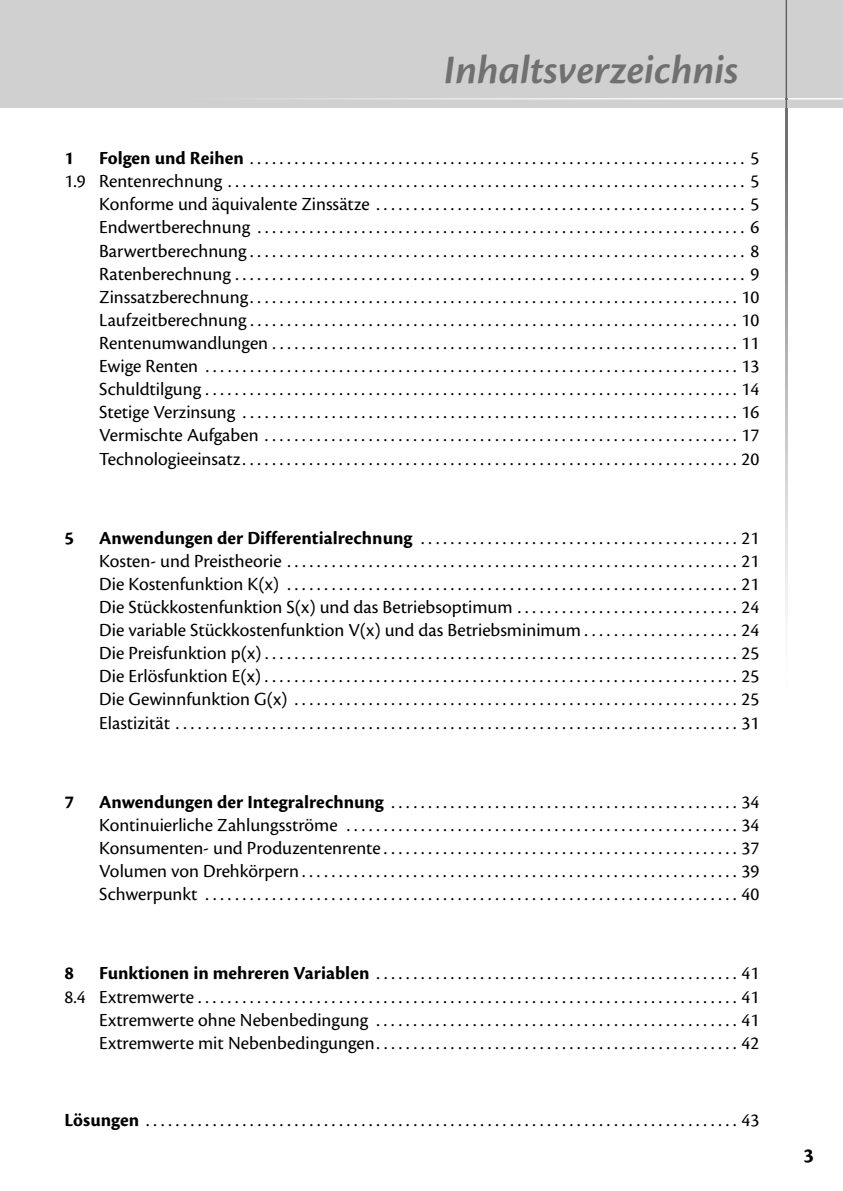
<style>
.page{position:relative;width:843px;height:1191px;background:#fff}
.page>*{position:absolute;margin:0;border:0;box-sizing:border-box;transform-origin:0 0}
.t1{font:42px "Cronos Pro Semibold Capt It";color:#707070}
.t2{font:700 21px "Cronos Pro";color:#000}
.t3{font:19.25px/23.1px "Cronos Pro";color:#000;text-align:right}
.t4{font:700 19.25px "Cronos Pro";color:#000}
.s1{font-weight:700}
</style>
<div class="page">
<svg style="left:785px;top:108px;width:2px;height:507px"></svg>
<div style="left:0;top:0;width:843px;height:108px;background:#d0d0d0"></div>
<h1 class="t1" style="left:444px;top:55px;width:297px">Inhaltsverzeichnis</h1>
<p class="t3" style="left:64px;top:148px;width:696px"><span class="s1">Folgen und Reihen</span> . . . . . . . . . . . . . . . . . . . . . . . . . . . . . . . . . . . . . . . . . . . . . . . . . . . . . . . . . . . . . . . . . . . 5<br>1.9 Rentenrechnung . . . . . . . . . . . . . . . . . . . . . . . . . . . . . . . . . . . . . . . . . . . . . . . . . . . . . . . . . . . . . . . . . . . . . . 5<br>Konforme und äquivalente Zinssätze . . . . . . . . . . . . . . . . . . . . . . . . . . . . . . . . . . . . . . . . . . . . . . . . . . 5<br>Endwertberechnung . . . . . . . . . . . . . . . . . . . . . . . . . . . . . . . . . . . . . . . . . . . . . . . . . . . . . . . . . . . . . . . . . . 6<br>Barwertberechnung . . . . . . . . . . . . . . . . . . . . . . . . . . . . . . . . . . . . . . . . . . . . . . . . . . . . . . . . . . . . . . . . . . . 8<br>Ratenberechnung . . . . . . . . . . . . . . . . . . . . . . . . . . . . . . . . . . . . . . . . . . . . . . . . . . . . . . . . . . . . . . . . . . . . . 9<br>Zinssatzberechnung . . . . . . . . . . . . . . . . . . . . . . . . . . . . . . . . . . . . . . . . . . . . . . . . . . . . . . . . . . . . . . . . . . 10<br>Laufzeitberechnung . . . . . . . . . . . . . . . . . . . . . . . . . . . . . . . . . . . . . . . . . . . . . . . . . . . . . . . . . . . . . . . . . . 10<br>Rentenumwandlungen . . . . . . . . . . . . . . . . . . . . . . . . . . . . . . . . . . . . . . . . . . . . . . . . . . . . . . . . . . . . . . . 11<br>Ewige Renten . . . . . . . . . . . . . . . . . . . . . . . . . . . . . . . . . . . . . . . . . . . . . . . . . . . . . . . . . . . . . . . . . . . . . . . . 13<br>Schuldtilgung . . . . . . . . . . . . . . . . . . . . . . . . . . . . . . . . . . . . . . . . . . . . . . . . . . . . . . . . . . . . . . . . . . . . . . . . 14<br>Stetige Verzinsung . . . . . . . . . . . . . . . . . . . . . . . . . . . . . . . . . . . . . . . . . . . . . . . . . . . . . . . . . . . . . . . . . . . 16<br>Vermischte Aufgaben . . . . . . . . . . . . . . . . . . . . . . . . . . . . . . . . . . . . . . . . . . . . . . . . . . . . . . . . . . . . . . . . 17<br>Technologieeinsatz . . . . . . . . . . . . . . . . . . . . . . . . . . . . . . . . . . . . . . . . . . . . . . . . . . . . . . . . . . . . . . . . . . . 20</p>
<p class="t4" style="left:64px;top:151px;width:11px">1</p>
<p class="t4" style="left:64px;top:530px;width:11px">5</p>
<p class="t3" style="left:99px;top:527px;width:662px;text-align:justify"><span class="s1">Anwendungen der Differentialrechnung</span> . . . . . . . . . . . . . . . . . . . . . . . . . . . . . . . . . . . . . . . . . . . 21<br>Kosten- und Preistheorie . . . . . . . . . . . . . . . . . . . . . . . . . . . . . . . . . . . . . . . . . . . . . . . . . . . . . . . . . . . . . 21<br>Die Kostenfunktion K(x) . . . . . . . . . . . . . . . . . . . . . . . . . . . . . . . . . . . . . . . . . . . . . . . . . . . . . . . . . . . . . 21<br>Die Stückkostenfunktion S(x) und das Betriebsoptimum . . . . . . . . . . . . . . . . . . . . . . . . . . . . . . 24<br>Die variable Stückkostenfunktion V(x) und das Betriebsminimum . . . . . . . . . . . . . . . . . . . . . 24<br>Die Preisfunktion p(x) . . . . . . . . . . . . . . . . . . . . . . . . . . . . . . . . . . . . . . . . . . . . . . . . . . . . . . . . . . . . . . . . 25<br>Die Erlösfunktion E(x) . . . . . . . . . . . . . . . . . . . . . . . . . . . . . . . . . . . . . . . . . . . . . . . . . . . . . . . . . . . . . . . . 25<br>Die Gewinnfunktion G(x) . . . . . . . . . . . . . . . . . . . . . . . . . . . . . . . . . . . . . . . . . . . . . . . . . . . . . . . . . . . . 25<br>Elastizität . . . . . . . . . . . . . . . . . . . . . . . . . . . . . . . . . . . . . . . . . . . . . . . . . . . . . . . . . . . . . . . . . . . . . . . . . . . . 31</p>
<p class="t4" style="left:64px;top:794px;width:11px">7</p>
<p class="t3" style="left:99px;top:791px;width:662px;text-align:justify"><span class="s1">Anwendungen der Integralrechnung</span> . . . . . . . . . . . . . . . . . . . . . . . . . . . . . . . . . . . . . . . . . . . . . . . 34<br>Kontinuierliche Zahlungsströme . . . . . . . . . . . . . . . . . . . . . . . . . . . . . . . . . . . . . . . . . . . . . . . . . . . . . 34<br>Konsumenten- und Produzentenrente . . . . . . . . . . . . . . . . . . . . . . . . . . . . . . . . . . . . . . . . . . . . . . . . 37<br>Volumen von Drehkörpern . . . . . . . . . . . . . . . . . . . . . . . . . . . . . . . . . . . . . . . . . . . . . . . . . . . . . . . . . . . 39<br>Schwerpunkt . . . . . . . . . . . . . . . . . . . . . . . . . . . . . . . . . . . . . . . . . . . . . . . . . . . . . . . . . . . . . . . . . . . . . . . . 40</p>
<p class="t3" style="left:64px;top:963px;width:696px"><span class="s1">Funktionen in mehreren Variablen</span> . . . . . . . . . . . . . . . . . . . . . . . . . . . . . . . . . . . . . . . . . . . . . . . . . 41<br>8.4 Extremwerte . . . . . . . . . . . . . . . . . . . . . . . . . . . . . . . . . . . . . . . . . . . . . . . . . . . . . . . . . . . . . . . . . . . . . . . . . 41<br>Extremwerte ohne Nebenbedingung . . . . . . . . . . . . . . . . . . . . . . . . . . . . . . . . . . . . . . . . . . . . . . . . . 41<br>Extremwerte mit Nebenbedingungen . . . . . . . . . . . . . . . . . . . . . . . . . . . . . . . . . . . . . . . . . . . . . . . . . 42</p>
<p class="t4" style="left:64px;top:966px;width:11px">8</p>
<p class="t3" style="left:64px;top:1110px;width:696px"><span class="s1">Lösungen</span> . . . . . . . . . . . . . . . . . . . . . . . . . . . . . . . . . . . . . . . . . . . . . . . . . . . . . . . . . . . . . . . . . . . . . . . . . . . . . . . . 43</p>
<p class="t2" style="left:803px;top:1147px;width:12px">3</p>
</div>
